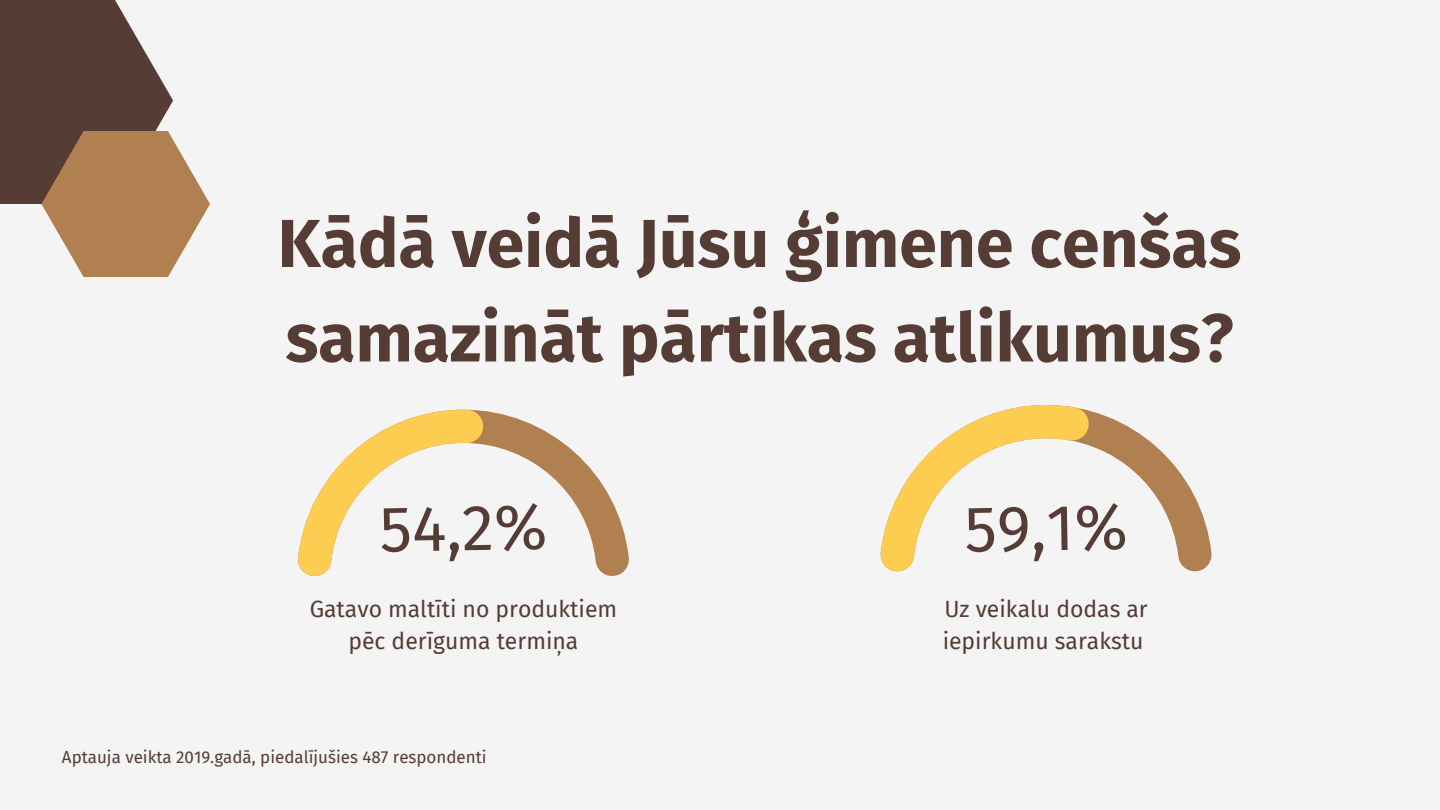
<style>
.page{position:relative;width:1440px;height:810px;background:#f4f4f4}
.page>*{position:absolute;margin:0;border:0;box-sizing:border-box;transform-origin:0 0}
.t1{font:700 67.9px/94.5px "Fira Sans";color:#553c34}
.t2{font:64.7px "Fira Sans";color:#553c34}
.t3{font:23px/31.5px "Fira Sans";color:#553c34;text-align:center}
.t4{font:17px "Fira Sans";color:#553c34}
</style>
<div class="page">
<svg style="left:484px;top:411px;width:145px;height:165px"></svg>
<svg style="left:298px;top:410px;width:186px;height:166px"></svg>
<svg style="left:0;top:0;width:210px;height:277px"></svg>
<svg style="left:1090px;top:411px;width:122px;height:160px"></svg>
<svg style="left:880px;top:405px;width:210px;height:166px"></svg>
<p class="t1" style="left:278px;top:197px;width:965px">Kādā veidā Jūsu ģimene cenšas samazināt pārtikas atlikumus?</p>
<p class="t2" style="left:379px;top:491px;width:169px;rotate:-1deg">54,2%</p>
<p class="t3" style="left:310px;top:594px;width:309px">Gatavo maltīti no produktiem pēc derīguma termiņa</p>
<p class="t4" style="left:62px;top:747px;width:426px">Aptauja veikta 2019.gadā, piedalījušies 487 respondenti</p>
<p class="t2" style="left:964px;top:491px;width:165px;rotate:-1deg">59,1%</p>
<p class="t3" style="left:943px;top:594px;width:207px;text-align:left">Uz veikalu dodas ar iepirkumu sarakstu</p>
</div>
